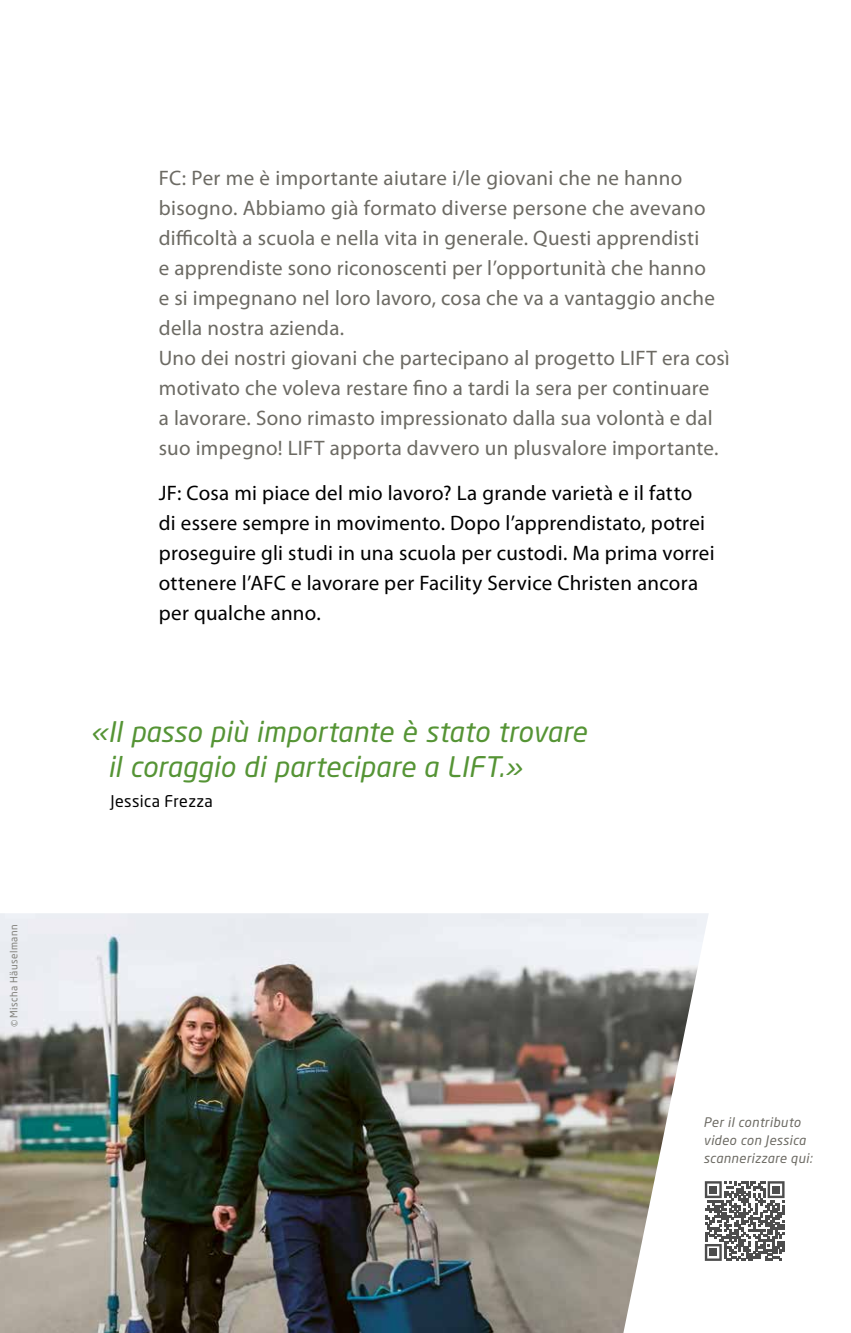
<style>
.page{position:relative;width:851px;height:1333px;background:#fff}
.page>*{position:absolute;margin:0;border:0;box-sizing:border-box;transform-origin:0 0}
.t1{font:italic 28px/35px "Neo Sans Pro";letter-spacing:.005em;color:#559435}
.t2{font:21px/30px "Myriad Pro";letter-spacing:.015em;color:#6c6a63}
.t3{font:21px/30px "Myriad Pro";letter-spacing:.01em;color:#000}
.t4{font:16px "Neo Sans Pro";letter-spacing:.025em;color:#000}
.t5{font:italic 13px/18px "Neo Sans Pro";letter-spacing:.03em;color:#6c6a63}
.t6{font:10px "Neo Sans Pro";letter-spacing:.04em;color:#81807a}
</style>
<div class="page">
<img style="left:0;top:913px;width:708px;height:419px">
<div style="left:703px;top:1179px;width:82px;height:82px;background:#fff"></div>
<svg style="left:704px;top:1181px;width:80px;height:79px"></svg>
<div style="left:709px;top:1185px;width:7px;height:8px;background:#4d4d4d"></div>
<div style="left:772px;top:1185px;width:7px;height:8px;background:#4d4d4d"></div>
<div style="left:709px;top:1248px;width:7px;height:7px;background:#4d4d4d"></div>
<p class="t6" style="left:8px;top:1026px;width:104px;rotate:-90deg">© Mischa Häuselmann</p>
<p class="t2" style="left:159px;top:162px;width:572px">FC: Per me è importante aiutare i/le giovani che ne hanno bisogno. Abbiamo già formato diverse persone che avevano difficoltà a scuola e nella vita in generale. Questi apprendisti<br>e apprendiste sono riconoscenti per l’opportunità che hanno<br>e si impegnano nel loro lavoro, cosa che va a vantaggio anche della nostra azienda.<br>Uno dei nostri giovani che partecipano al progetto LIFT era così motivato che voleva restare fino a tardi la sera per continuare<br>a lavorare. Sono rimasto impressionato dalla sua volontà e dal suo impegno! LIFT apporta davvero un plusvalore importante.</p>
<p class="t3" style="left:159px;top:477px;width:557px">JF: Cosa mi piace del mio lavoro? La grande varietà e il fatto<br>di essere sempre in movimento. Dopo l’apprendistato, potrei proseguire gli studi in una scuola per custodi. Ma prima vorrei ottenere l’AFC e lavorare per Facility Service Christen ancora per qualche anno.</p>
<h1 class="t1" style="left:108px;top:713px;width:480px;text-indent:-17px">«Il passo più importante è stato trovare il coraggio di partecipare a LIFT.»</h1>
<p class="t4" style="left:111px;top:790px;width:104px">Jessica Frezza</p>
<p class="t5" style="left:703px;top:1112px;width:110px">Per il contributo video con Jessica scannerizzare qui:</p>
</div>
